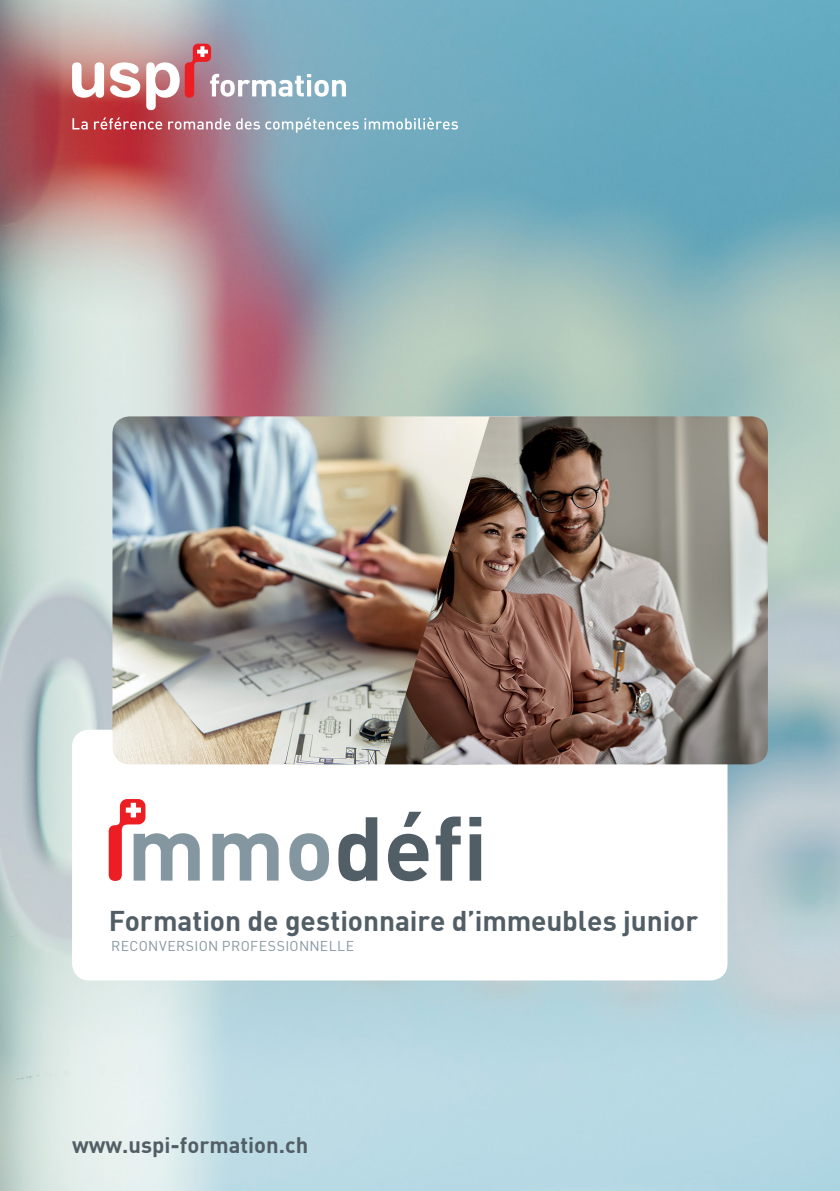
<style>
.page{position:relative;width:840px;height:1191px;background:#fff}
.page>*{position:absolute;margin:0;border:0;box-sizing:border-box;transform-origin:0 0}
.t1{font:700 28px "DIN";letter-spacing:-.005em;color:#525e66}
.t2{font:700 22px "DIN";color:#525e66}
.t3{font:14px "DIN";letter-spacing:.025em;color:#8496a0}
</style>
<div class="page">
<img style="left:0;top:0;width:839px;height:1191px">
<svg style="left:72px;top:117px;width:385px;height:16px;background:#aa99a5"></svg>
<svg style="left:72px;top:62px;width:32px;height:36px"></svg>
<svg style="left:110px;top:62px;width:30px;height:36px"></svg>
<svg style="left:146px;top:62px;width:33px;height:48px"></svg>
<svg style="left:185px;top:44px;width:161px;height:54px;background:#a5a6b5"></svg>
<div style="left:72px;top:729px;width:655px;height:251px;background:#fff;border-radius:17px"></div>
<img style="left:112px;top:416px;width:272px;height:348px">
<img style="left:384px;top:416px;width:383px;height:348px">
<svg style="left:338px;top:817px;width:39px;height:64px"></svg>
<svg style="left:388px;top:811px;width:40px;height:70px"></svg>
<svg style="left:435px;top:816px;width:25px;height:64px"></svg>
<svg style="left:469px;top:817px;width:12px;height:63px"></svg>
<svg style="left:109px;top:799px;width:91px;height:82px"></svg>
<svg style="left:212px;top:833px;width:66px;height:47px"></svg>
<svg style="left:289px;top:833px;width:40px;height:48px"></svg>
<p class="t1" style="left:109px;top:902px;width:590px">Formation de gestionnaire d’immeubles junior</p>
<p class="t3" style="left:111px;top:936px;width:244px">RECONVERSION PROFESSIONNELLE</p>
<p class="t2" style="left:72px;top:1130px;width:237px">www.uspi-formation.ch</p>
</div>
